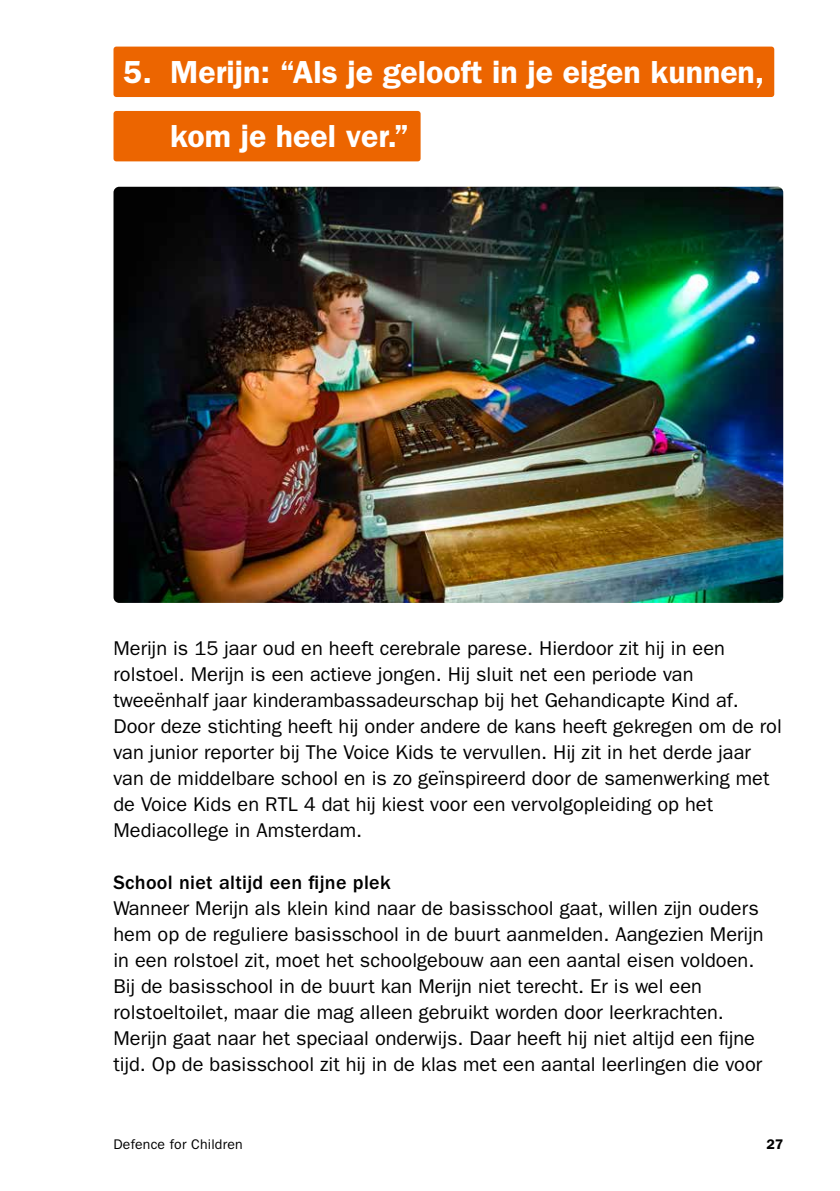
<style>
.page{position:relative;width:840px;height:1191px;background:#fff}
.page>*{position:absolute;margin:0;border:0;box-sizing:border-box;transform-origin:0 0}
.t1{font:600 32px/64.4px "ITC Franklin Gothic Std";color:#fff}
.t2{font:20px/26px "ITC Franklin Gothic Std";color:#000}
.t3{font:500 20px "ITC Franklin Gothic Std";letter-spacing:.015em;color:#000}
.t4{font:14px "ITC Franklin Gothic Std";letter-spacing:.015em;color:#000}
.t5{font:600 14px "ITC Franklin Gothic Std";color:#000}
</style>
<div class="page">
<div style="left:113px;top:47px;width:660px;height:50px;background:#ec6500;border-radius:3px"></div>
<div style="left:113px;top:111px;width:307px;height:50px;background:#ec6500;border-radius:3px"></div>
<img style="left:113px;top:187px;width:669px;height:416px">
<h1 class="t1" style="left:170px;top:40px;width:595px;text-indent:-47px">5. Merijn: “Als je gelooft in je eigen kunnen, kom je heel ver.”</h1>
<p class="t2" style="left:113px;top:635px;width:669px">Merijn is 15 jaar oud en heeft cerebrale parese. Hierdoor zit hij in een rolstoel. Merijn is een actieve jongen. Hij sluit net een periode van tweeënhalf jaar kinderambassadeurschap bij het Gehandicapte Kind af.<br>Door deze stichting heeft hij onder andere de kans heeft gekregen om de rol van junior reporter bij The Voice Kids te vervullen. Hij zit in het derde jaar van de middelbare school en is zo geïnspireerd door de samenwerking met de Voice Kids en RTL 4 dat hij kiest voor een vervolgopleiding op het Mediacollege in Amsterdam.</p>
<p class="t3" style="left:113px;top:871px;width:278px">School niet altijd een fijne plek</p>
<p class="t2" style="left:113px;top:895px;width:651px">Wanneer Merijn als klein kind naar de basisschool gaat, willen zijn ouders hem op de reguliere basisschool in de buurt aanmelden. Aangezien Merijn in een rolstoel zit, moet het schoolgebouw aan een aantal eisen voldoen.<br>Bij de basisschool in de buurt kan Merijn niet terecht. Er is wel een rolstoeltoilet, maar die mag alleen gebruikt worden door leerkrachten.<br>Merijn gaat naar het speciaal onderwijs. Daar heeft hij niet altijd een fijne tijd. Op de basisschool zit hij in de klas met een aantal leerlingen die voor</p>
<p class="t4" style="left:113px;top:1136px;width:131px">Defence for Children</p>
<p class="t5" style="left:766px;top:1136px;width:18px">27</p>
</div>
